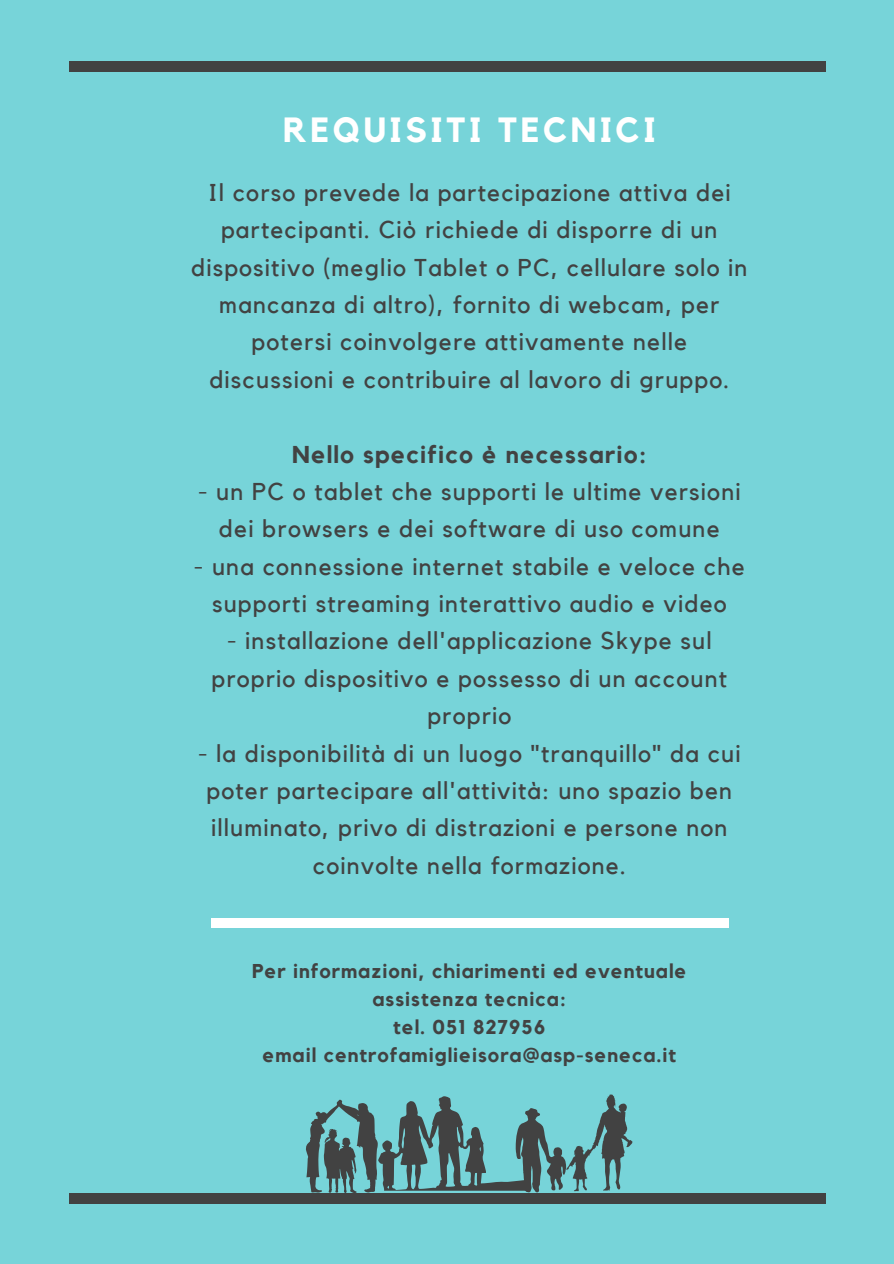
<style>
.page{position:relative;width:894px;height:1264px;background:#fff}
.page>*{position:absolute;margin:0;border:0;box-sizing:border-box;transform-origin:0 0}
.t1{font:700 34.8px "Kollektif";letter-spacing:.1em;color:#fff}
.t2{font:24.3px/37.3px "Kollektif";letter-spacing:.05em;color:#424242;text-align:center}
.t3{font:700 24.3px "Kollektif";letter-spacing:.05em;color:#424242}
.t4{font:700 19.95px/28px "Kollektif";letter-spacing:.05em;color:#424242;text-align:center}
</style>
<div class="page">
<div style="left:0;top:0;width:893px;height:1263px;background:#77d4d9"></div>
<div style="left:210px;top:918px;width:518px;height:9px;background:#fff"></div>
<div style="left:69px;top:62px;width:755px;height:10px;background:#424242"></div>
<div style="left:69px;top:1192px;width:755px;height:10px;background:#424242"></div>
<svg style="left:305px;top:1094px;width:327px;height:99px"></svg>
<p class="t1" style="left:283px;top:114px;width:374px">REQUISITI TECNICI</p>
<p class="t2" style="left:191px;top:175px;width:558px">Il corso prevede la partecipazione attiva dei partecipanti. Ciò richiede di disporre di un dispositivo (meglio Tablet o PC, cellulare solo in mancanza di altro), fornito di webcam, per potersi coinvolgere attivamente nelle discussioni e contribuire al lavoro di gruppo.</p>
<p class="t3" style="left:292px;top:443px;width:356px">Nello specifico è necessario:</p>
<p class="t2" style="left:198px;top:474px;width:544px">- un PC o tablet che supporti le ultime versioni dei browsers e dei software di uso comune</p>
<p class="t2" style="left:194px;top:548px;width:552px">- una connessione internet stabile e veloce che supporti streaming interattivo audio e video</p>
<p class="t2" style="left:211px;top:623px;width:517px">- installazione dell'applicazione Skype sul proprio dispositivo e possesso di un account proprio</p>
<p class="t2" style="left:198px;top:735px;width:544px">- la disponibilità di un luogo "tranquillo" da cui poter partecipare all'attività: uno spazio ben illuminato, privo di distrazioni e persone non coinvolte nella formazione.</p>
<p class="t4" style="left:252px;top:957px;width:435px">Per informazioni, chiarimenti ed eventuale assistenza tecnica:</p>
<p class="t4" style="left:393px;top:1013px;width:154px">tel. 051 827956</p>
<p class="t4" style="left:262px;top:1041px;width:415px">email centrofamiglieisora@asp-seneca.it</p>
</div>
